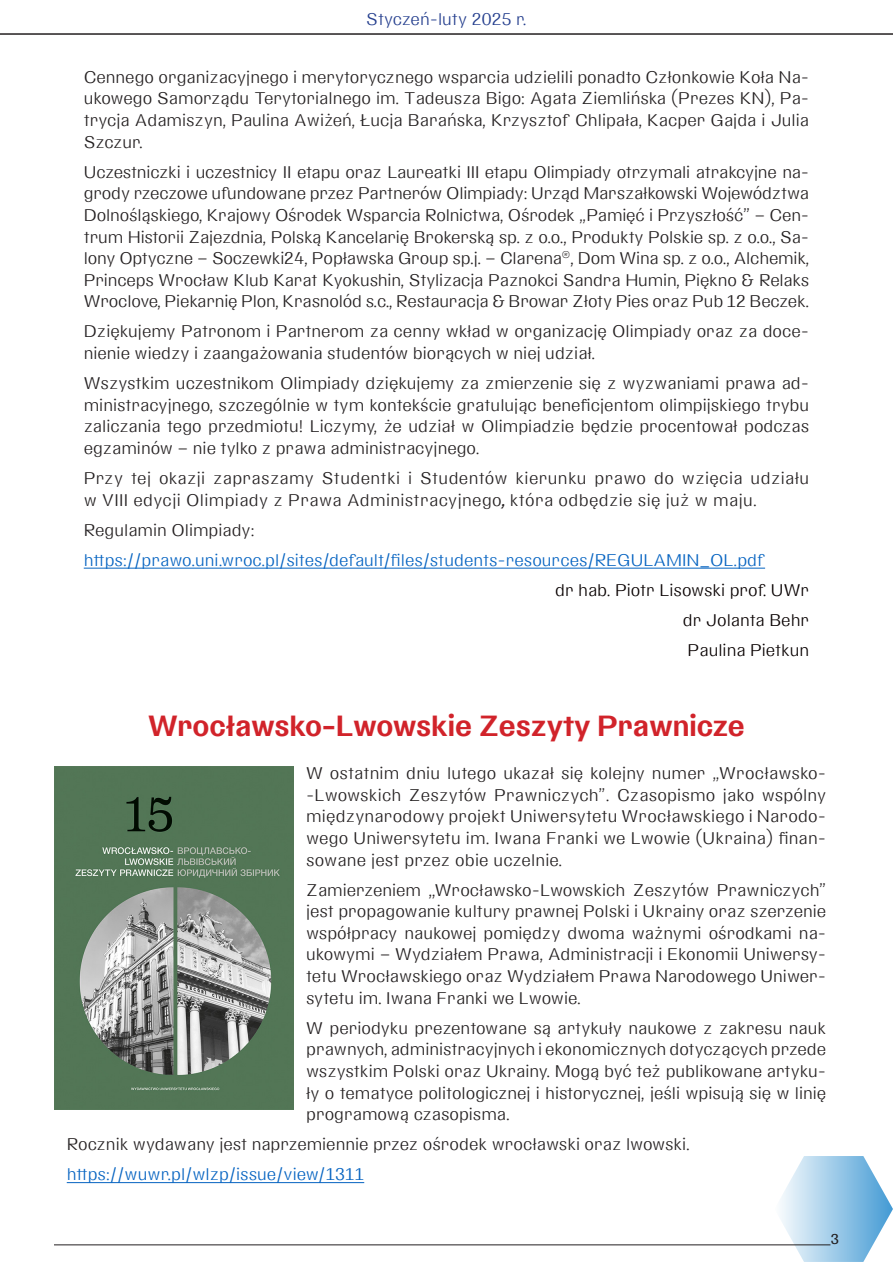
<style>
.page{position:relative;width:893px;height:1263px;background:#fff}
.page>*{position:absolute;margin:0;border:0;box-sizing:border-box;transform-origin:0 0}
.Tytuł{font:600 30px "Leopoldina";color:#d1232a}
._01_tekst_glowny{font:100 18px/21.6px "Leopoldina";color:#231f20;text-align:justify}
._01_tekst_glowny-2{font:100 18px/21.6px "Leopoldina";letter-spacing:.02em;color:#231f20}
._01_tekst_glowny-3{font:100 18px "Leopoldina";color:#0563c1}
._01_tekst_glowny-4{font:100 18px "Leopoldina";color:#080000}
.t1{font:100 18px "Leopoldina";color:#253f8e}
.Nr_strony_lewej{font:300 15px "Leopoldina";color:#231f20}
.s1{font-weight:400;font-style:italic}
</style>
<div class="page">
<hr style="left:84px;top:568px;width:681px;height:1px;background:#0563c1">
<hr style="left:0;top:34px;width:893px;height:1px;background:#231f20">
<svg style="left:774px;top:1156px;width:119px;height:106px"></svg>
<hr style="left:54px;top:1244px;width:776px;height:1px;background:#231f20">
<hr style="left:67px;top:1182px;width:297px;height:1px;background:#0563c1">
<img style="left:54px;top:767px;width:239px;height:343px">
<p class="t1" style="left:366px;top:7px;width:162px">Styczeń-luty 2025 r.</p>
<p class="_01_tekst_glowny" style="left:84px;top:66px;width:727px">Cennego organizacyjnego i merytorycznego wsparcia udzielili ponadto Członkowie Koła Na&shy;ukowego Samorządu Terytorialnego im. Tadeusza Bigo: Agata Ziemlińska (Prezes KN), Pa&shy;trycja Adamiszyn, Paulina Awiżeń, Łucja Barańska, Krzysztof Chlipała, Kacper Gajda i Julia Szczur.</p>
<p class="_01_tekst_glowny" style="left:84px;top:161px;width:727px">Uczestniczki i uczestnicy II etapu oraz Laureatki III etapu Olimpiady otrzymali atrakcyjne na&shy;grody rzeczowe ufundowane przez Partnerów Olimpiady: Urząd Marszałkowski Województwa Dolnośląskiego, Krajowy Ośrodek Wsparcia Rolnictwa, Ośrodek „Pamięć i Przyszłość” – Cen&shy;trum Historii Zajezdnia, Polską Kancelarię Brokerską sp. z o.o., Produkty Polskie sp. z o.o., Sa&shy;lony Optyczne – Soczewki24, Popławska Group sp.j. – Clarena<sup>®</sup>, Dom Wina sp. z o.o., Alchemik, Princeps Wrocław Klub Karat Kyokushin, Stylizacja Paznokci Sandra Humin, Piękno &amp; Relaks Wroclove, Piekarnię Plon, Krasnolód s.c., Restauracja &amp; Browar Złoty Pies oraz Pub 12 Beczek.</p>
<p class="_01_tekst_glowny" style="left:84px;top:321px;width:727px">Dziękujemy Patronom i Partnerom za cenny wkład w organizację Olimpiady oraz za doce&shy;nienie wiedzy i zaangażowania studentów biorących w niej udział.</p>
<p class="_01_tekst_glowny" style="left:84px;top:373px;width:727px">Wszystkim uczestnikom Olimpiady dziękujemy za zmierzenie się z wyzwaniami prawa ad&shy;ministracyjnego, szczególnie w tym kontekście gratulując beneficjentom olimpijskiego trybu zaliczania tego przedmiotu! Liczymy, że udział w Olimpiadzie będzie procentował podczas egzaminów – nie tylko z prawa administracyjnego.</p>
<p class="_01_tekst_glowny-2" style="left:84px;top:468px;width:727px">Przy tej okazji zapraszamy Studentki i Studentów kierunku prawo do wzięcia udziału w VIII edycji Olimpiady z Prawa Administracyjnego<span class="s1">,</span> która odbędzie się już w maju.</p>
<p class="_01_tekst_glowny" style="left:84px;top:519px;width:172px">Regulamin Olimpiady:</p>
<p class="_01_tekst_glowny-3" style="left:84px;top:549px;width:683px">https://prawo.uni.wroc.pl/sites/default/files/students-resources/REGULAMIN_OL.pdf</p>
<p class="_01_tekst_glowny-4" style="left:555px;top:579px;width:256px">dr hab. Piotr Lisowski prof. UWr</p>
<p class="_01_tekst_glowny-4" style="left:683px;top:609px;width:128px">dr Jolanta Behr</p>
<p class="_01_tekst_glowny-4" style="left:688px;top:639px;width:123px">Paulina Pietkun</p>
<p class="Tytuł" style="left:148px;top:707px;width:598px">Wrocławsko-Lwowskie Zeszyty Prawnicze</p>
<p class="_01_tekst_glowny" style="left:306px;top:763px;width:522px">W ostatnim dniu lutego ukazał się kolejny numer „Wrocławsko--Lwowskich Zeszytów Prawniczych”. Czasopismo jako wspólny międzynarodowy projekt Uniwersytetu Wrocławskiego i Narodo&shy;wego Uniwersytetu im. Iwana Franki we Lwowie (Ukraina) finan&shy;sowane jest przez obie uczelnie.</p>
<p class="_01_tekst_glowny" style="left:306px;top:879px;width:522px">Zamierzeniem ,,Wrocławsko-Lwowskich Zeszytów Prawniczych” jest propagowanie kultury prawnej Polski i Ukrainy oraz szerzenie współpracy naukowej pomiędzy dwoma ważnymi ośrodkami na&shy;ukowymi – Wydziałem Prawa, Administracji i Ekonomii Uniwersy&shy;tetu Wrocławskiego oraz Wydziałem Prawa Narodowego Uniwer&shy;sytetu im. Iwana Franki we Lwowie.</p>
<p class="_01_tekst_glowny" style="left:306px;top:1017px;width:522px">W periodyku prezentowane są artykuły naukowe z zakresu nauk prawnych, administracyjnych i ekonomicznych dotyczących przede wszystkim Polski oraz Ukrainy. Mogą być też publikowane artyku&shy;ły o tematyce politologicznej i historycznej, jeśli wpisują się w linię programową czasopisma.</p>
<p class="_01_tekst_glowny" style="left:67px;top:1134px;width:625px">Rocznik wydawany jest naprzemiennie przez ośrodek wrocławski oraz lwowski.</p>
<p class="_01_tekst_glowny-3" style="left:67px;top:1163px;width:299px">https://wuwr.pl/wlzp/issue/view/1311</p>
<p class="Nr_strony_lewej" style="left:831px;top:1229px;width:10px">3</p>
</div>
